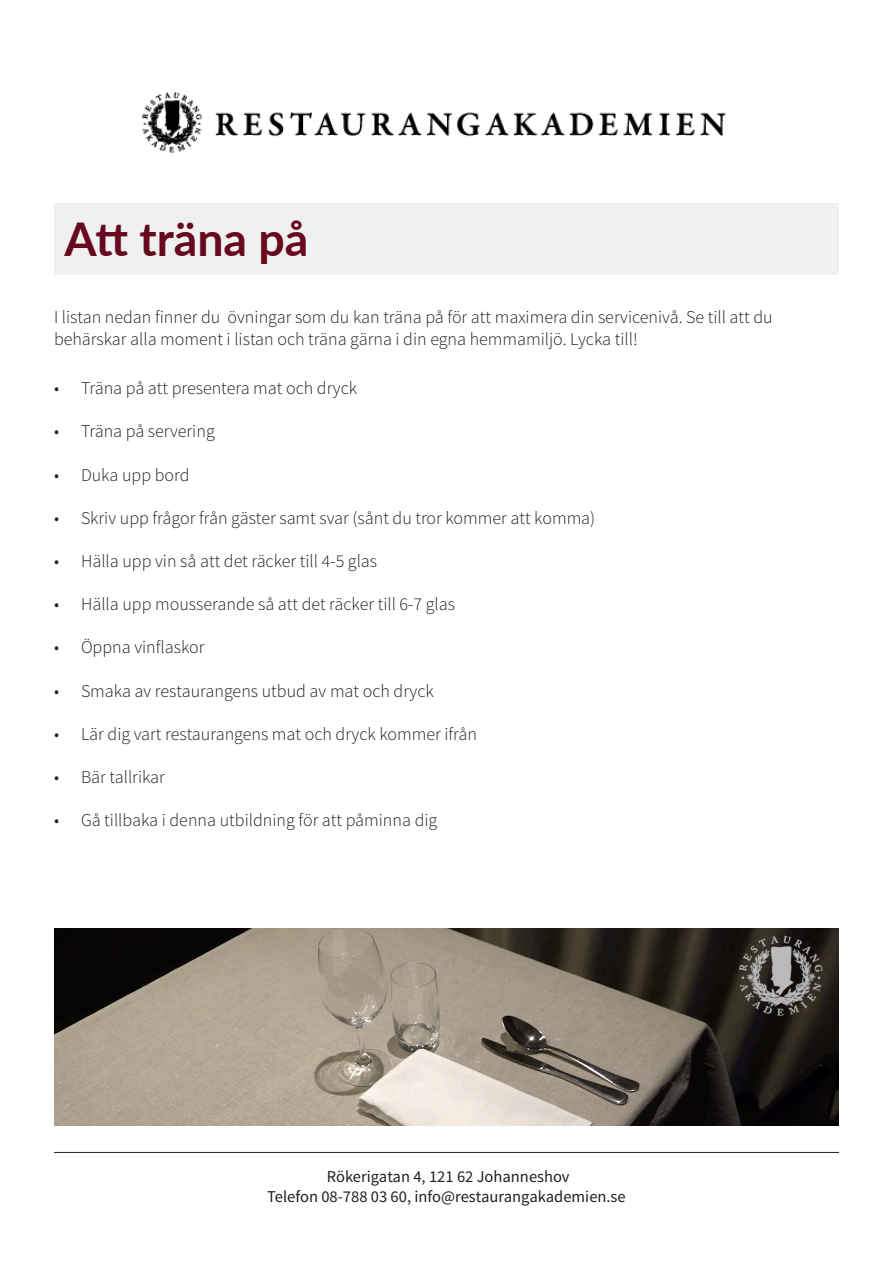
<style>
.page{position:relative;width:893px;height:1263px;background:#fff}
.page>*{position:absolute;margin:0;border:0;box-sizing:border-box;transform-origin:0 0}
.t1{font:700 46.5px "Lato";color:#67081e}
.t2{font:300 18px "Source Sans Pro";color:#231f20}
.t3{font:16.5px "Source Sans Pro";color:#231f20}
</style>
<div class="page">
<div style="left:54px;top:203px;width:785px;height:72px;background:#eff0f0"></div>
<img style="left:142px;top:92px;width:584px;height:61px">
<hr style="left:54px;top:1152px;width:785px;height:1px;background:#231f20">
<img style="left:54px;top:928px;width:785px;height:198px">
<p class="t1" style="left:65px;top:204px;width:245px">Att träna på</p>
<p class="t2" style="left:54px;top:306px;width:720px">I listan nedan finner du övningar som du kan träna på för att maximera din servicenivå. Se till att du</p>
<p class="t2" style="left:54px;top:328px;width:585px">behärskar alla moment i listan och träna gärna i din egna hemmamiljö. Lycka till!</p>
<p class="t2" style="left:54px;top:377px;width:305px">• Träna på att presentera mat och dryck</p>
<p class="t2" style="left:54px;top:420px;width:162px">• Träna på servering</p>
<p class="t2" style="left:54px;top:464px;width:137px">• Duka upp bord</p>
<p class="t2" style="left:54px;top:507px;width:543px">• Skriv upp frågor från gäster samt svar (sånt du tror kommer att komma)</p>
<p class="t2" style="left:54px;top:550px;width:325px">• Hälla upp vin så att det räcker till 4-5 glas</p>
<p class="t2" style="left:54px;top:593px;width:403px">• Hälla upp mousserande så att det räcker till 6-7 glas</p>
<p class="t2" style="left:54px;top:636px;width:152px">• Öppna vinflaskor</p>
<p class="t2" style="left:54px;top:680px;width:381px">• Smaka av restaurangens utbud av mat och dryck</p>
<p class="t2" style="left:54px;top:723px;width:425px">• Lär dig vart restaurangens mat och dryck kommer ifrån</p>
<p class="t2" style="left:54px;top:766px;width:112px">• Bär tallrikar</p>
<p class="t2" style="left:54px;top:809px;width:385px">• Gå tillbaka i denna utbildning för att påminna dig</p>
<p class="t3" style="left:327px;top:1166px;width:244px">Rökerigatan 4, 121 62 Johanneshov</p>
<p class="t3" style="left:267px;top:1186px;width:360px">Telefon 08-788 03 60, info@restaurangakademien.se</p>
</div>
